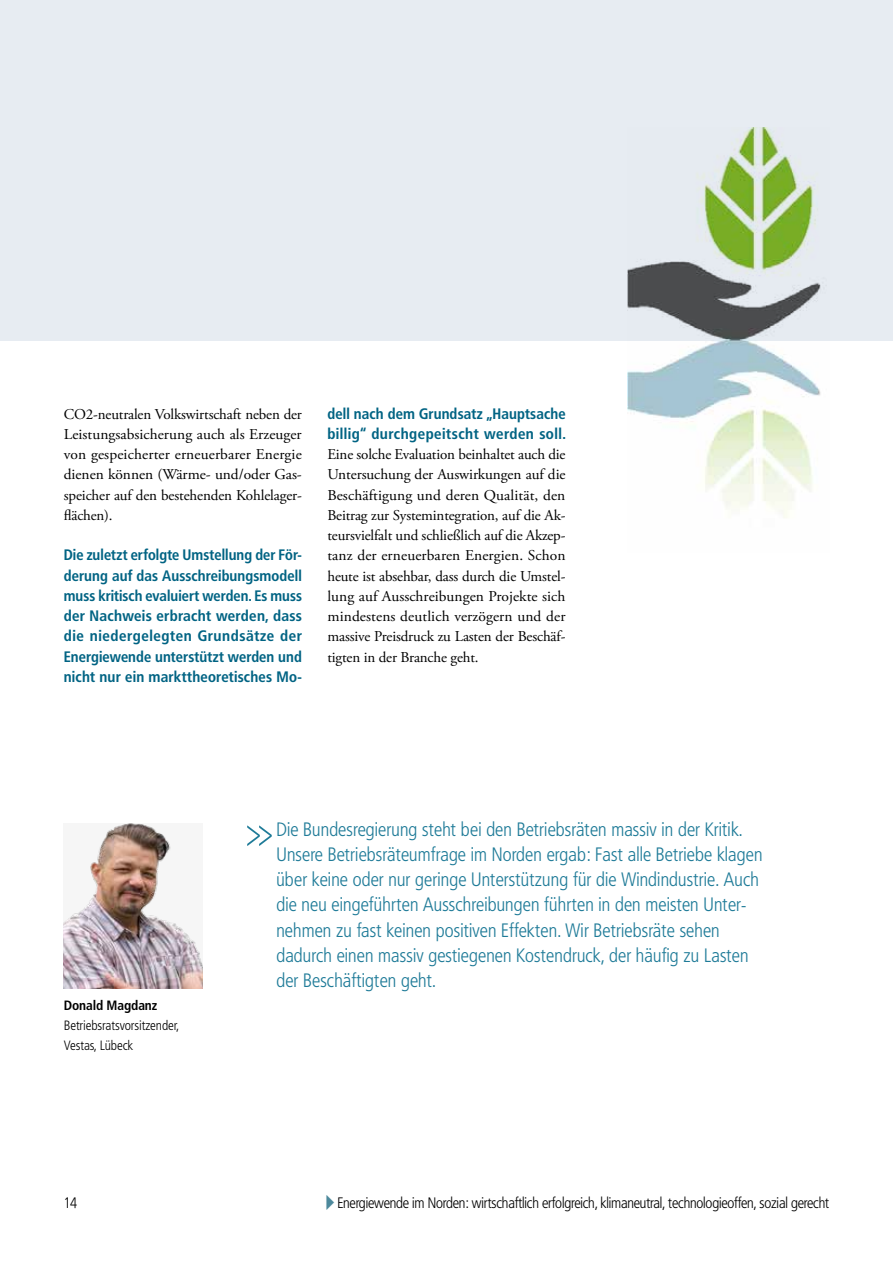
<style>
.page{position:relative;width:893px;height:1263px;background:#fff}
.page>*{position:absolute;margin:0;border:0;box-sizing:border-box;transform-origin:0 0}
.t1{font:200 62.4px "Geogrotesque";color:#1f7b98}
.t2{font:300 19.2px/25.2px "Frutiger Condensed BQ";letter-spacing:.01em;color:#1f7b98}
.t3{font:15px/20.2px "Adobe Garamond Pro";letter-spacing:-.01em;color:#000;text-align:justify}
.t4{font:700 15px/20.2px "Frutiger Condensed BQ";letter-spacing:.01em;color:#006383;text-align:justify}
.t5{font:300 15px "Frutiger Condensed BQ";letter-spacing:-.01em;color:#000}
.t6{font:300 condensed 13.5px/20.2px "Frutiger";letter-spacing:-.01em;color:#000}
.t7{font:700 condensed 13.5px "Frutiger";letter-spacing:-.01em;color:#000}
</style>
<div class="page">
<div style="left:0;top:0;width:893px;height:340px;background:#e7ecf2"></div>
<img style="left:628px;top:128px;width:201px;height:390px">
<img style="left:64px;top:823px;width:139px;height:165px">
<p class="t3" style="left:64px;top:404px;width:240px">CO2-neutralen Volkswirtschaft neben der Leistungsabsicherung auch als Erzeuger von gespeicherter erneuerbarer Energie dienen können (Wärme- und/oder Gas&shy;speicher auf den bestehenden Kohlelager&shy;flächen).</p>
<p class="t4" style="left:64px;top:545px;width:240px">Die zuletzt erfolgte Umstellung der För&shy;derung auf das Ausschreibungsmodell muss kritisch evaluiert werden. Es muss der Nachweis erbracht werden, dass die niedergelegten Grundsätze der Energiewende unterstützt werden und nicht nur ein markttheoretisches Mo-</p>
<p class="t4" style="left:327px;top:403px;width:240px">dell nach dem Grundsatz „Hauptsache billig“ durchgepeitscht werden soll.</p>
<p class="t3" style="left:327px;top:445px;width:240px">Eine solche Evaluation beinhaltet auch die Untersuchung der Auswirkungen auf die Beschäftigung und deren Qualität, den Beitrag zur Systemintegration, auf die Ak&shy;teursvielfalt und schließlich auf die Akzep&shy;tanz der erneuerbaren Energien. Schon heute ist absehbar, dass durch die Umstel&shy;lung auf Ausschreibungen Projekte sich mindestens deutlich verzögern und der massive Preisdruck zu Lasten der Beschäf&shy;tigten in der Branche geht.</p>
<p class="t7" style="left:64px;top:997px;width:95px">Donald Magdanz</p>
<p class="t6" style="left:64px;top:1015px;width:117px">Betriebsratsvorsitzender,<br>Vestas, Lübeck</p>
<h1 class="t1" style="left:242px;top:791px;width:34px">»</h1>
<p class="t2" style="left:276px;top:817px;width:487px">Die Bundesregierung steht bei den Betriebsräten massiv in der Kritik.<br>Unsere Betriebsräteumfrage im Norden ergab: Fast alle Betriebe klagen über keine oder nur geringe Unterstützung für die Windindustrie. Auch die neu eingeführten Ausschreibungen führten in den meisten Unter&shy;nehmen zu fast keinen positiven Effekten. Wir Betriebsräte sehen dadurch einen massiv gestiegenen Kostendruck, der häufig zu Lasten der Beschäftigten geht.</p>
<p class="t5" style="left:64px;top:1194px;width:15px">14</p>
<p class="t5" style="left:337px;top:1194px;width:493px">Energiewende im Norden: wirtschaftlich erfolgreich, klimaneutral, technologieoffen, sozial gerecht</p>
</div>
